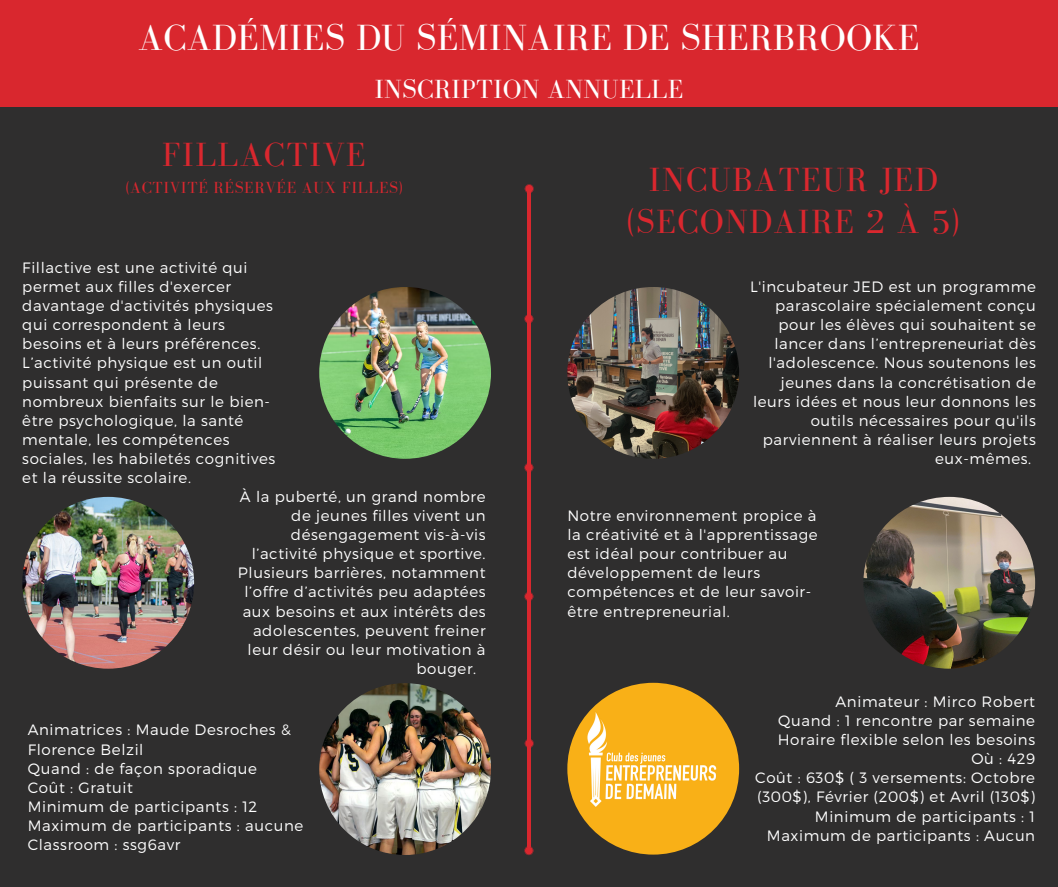
<style>
.page{position:relative;width:1058px;height:887px;background:#fff}
.page>*{position:absolute;margin:0;border:0;box-sizing:border-box;transform-origin:0 0}
.t1{font:37.5px "Bodoni FLF";letter-spacing:.01em;color:#fff}
.t2{font:34.5px "Bodoni FLF";letter-spacing:.04em;color:#d9272e}
.t3{font:27px "Bodoni FLF";letter-spacing:.01em;color:#fff}
.t4{font:16.5px "Bodoni FLF";letter-spacing:.04em;color:#d9272e}
.t5{font:300 15px/19.2px "Montserrat";letter-spacing:.04em;color:#fff}
</style>
<div class="page">
<div style="left:0;top:0;width:1058px;height:886px;background:#d9272e"></div>
<div style="left:0;top:107px;width:1058px;height:779px;background:#2f2e2e"></div>
<hr style="left:528px;top:187px;width:2px;height:660px;background:#d9272e">
<svg style="left:524px;top:184px;width:9px;height:9px"></svg>
<div style="left:525px;top:185px;width:8px;height:8px;background:#d9272e;border-radius:50%"></div>
<svg style="left:524px;top:314px;width:9px;height:9px"></svg>
<div style="left:525px;top:315px;width:8px;height:8px;background:#d9272e;border-radius:50%"></div>
<svg style="left:524px;top:463px;width:9px;height:9px"></svg>
<div style="left:525px;top:463px;width:8px;height:8px;background:#d9272e;border-radius:50%"></div>
<svg style="left:524px;top:592px;width:9px;height:9px"></svg>
<div style="left:525px;top:592px;width:8px;height:8px;background:#d9272e;border-radius:50%"></div>
<svg style="left:524px;top:739px;width:9px;height:9px"></svg>
<div style="left:525px;top:739px;width:8px;height:8px;background:#d9272e;border-radius:50%"></div>
<svg style="left:524px;top:846px;width:9px;height:9px"></svg>
<div style="left:525px;top:846px;width:8px;height:8px;background:#d9272e;border-radius:50%"></div>
<img style="left:567px;top:287px;width:172px;height:172px;border-radius:50%">
<img style="left:863px;top:497px;width:172px;height:171px;border-radius:50%">
<img style="left:567px;top:682px;width:172px;height:172px;border-radius:50%">
<img style="left:319px;top:287px;width:172px;height:172px;border-radius:50%">
<img style="left:22px;top:497px;width:172px;height:171px;border-radius:50%">
<img style="left:319px;top:683px;width:172px;height:172px;border-radius:50%">
<p class="t1" style="left:138px;top:17px;width:782px">ACADÉMIES DU SÉMINAIRE DE SHERBROOKE</p>
<p class="t3" style="left:374px;top:75px;width:310px">INSCRIPTION ANNUELLE</p>
<p class="t2" style="left:162px;top:136px;width:206px">FILLACTIVE</p>
<p class="t4" style="left:126px;top:178px;width:278px">(ACTIVITÉ RÉSERVÉE AUX FILLES)</p>
<p class="t5" style="left:22px;top:257px;width:252px">Fillactive est une activité qui permet aux filles d'exercer davantage d'activités physiques qui correspondent à leurs besoins et à leurs préférences.</p>
<p class="t5" style="left:22px;top:352px;width:254px">L’activité physique est un outil puissant qui présente de nombreux bienfaits sur le bien&shy;être psychologique, la santé mentale, les compétences sociales, les habiletés cognitives et la réussite scolaire.</p>
<p class="t5" style="left:240px;top:486px;width:247px">À la puberté, un grand nombre</p>
<p class="t5" style="left:291px;top:505px;width:196px">de jeunes filles vivent un</p>
<p class="t5" style="left:291px;top:524px;width:196px">désengagement vis-à-vis</p>
<p class="t5" style="left:252px;top:543px;width:235px">l’activité physique et sportive.</p>
<p class="t5" style="left:238px;top:562px;width:249px">Plusieurs barrières, notamment</p>
<p class="t5" style="left:244px;top:581px;width:242px">l’offre d’activités peu adaptées</p>
<p class="t5" style="left:243px;top:601px;width:244px">aux besoins et aux intérêts des</p>
<p class="t5" style="left:253px;top:620px;width:234px">adolescentes, peuvent freiner</p>
<p class="t5" style="left:247px;top:639px;width:239px">leur désir ou leur motivation à</p>
<p class="t5" style="left:416px;top:658px;width:61px">bouger.</p>
<p class="t5" style="left:28px;top:719px;width:264px">Animatrices : Maude Desroches &amp;<br>Florence Belzil</p>
<p class="t5" style="left:28px;top:758px;width:231px">Quand : de façon sporadique</p>
<p class="t5" style="left:28px;top:777px;width:107px">Coût : Gratuit</p>
<p class="t5" style="left:28px;top:796px;width:231px">Minimum de participants : 12</p>
<p class="t5" style="left:28px;top:815px;width:277px">Maximum de participants : aucune</p>
<p class="t5" style="left:28px;top:834px;width:154px">Classroom : ssg6avr</p>
<p class="t2" style="left:648px;top:160px;width:290px">INCUBATEUR JED</p>
<p class="t2" style="left:626px;top:203px;width:334px">(SECONDAIRE 2 À 5)</p>
<p class="t5" style="left:750px;top:276px;width:287px">L'incubateur JED est un programme</p>
<p class="t5" style="left:775px;top:295px;width:262px">parascolaire spécialement conçu</p>
<p class="t5" style="left:778px;top:314px;width:259px">pour les élèves qui souhaitent se</p>
<p class="t5" style="left:774px;top:333px;width:263px">lancer dans l’entrepreneuriat dès</p>
<p class="t5" style="left:768px;top:352px;width:269px">l'adolescence. Nous soutenons les</p>
<p class="t5" style="left:781px;top:372px;width:256px">jeunes dans la concrétisation de</p>
<p class="t5" style="left:753px;top:391px;width:284px">leurs idées et nous leur donnons les</p>
<p class="t5" style="left:810px;top:410px;width:227px">outils nécessaires pour qu'ils</p>
<p class="t5" style="left:763px;top:429px;width:274px">parviennent à réaliser leurs projets</p>
<p class="t5" style="left:935px;top:448px;width:98px">eux-mêmes.</p>
<p class="t5" style="left:567px;top:505px;width:252px">Notre environnement propice à la créativité et à l'apprentissage est idéal pour contribuer au développement de leurs compétences et de leur savoir&shy;être entrepreneurial.</p>
<p class="t5" style="left:835px;top:691px;width:201px">Animateur : Mirco Robert</p>
<p class="t5" style="left:777px;top:710px;width:259px">Quand : 1 rencontre par semaine<br>Horaire flexible selon les besoins</p>
<p class="t5" style="left:971px;top:748px;width:65px">Où : 429</p>
<p class="t5" style="left:755px;top:767px;width:281px">Coût : 630$ ( 3 versements: Octobre (300$), Février (200$) et Avril (130$)</p>
<p class="t5" style="left:815px;top:805px;width:222px">Minimum de participants : 1</p>
<p class="t5" style="left:767px;top:825px;width:270px">Maximum de participants : Aucun</p>
</div>
